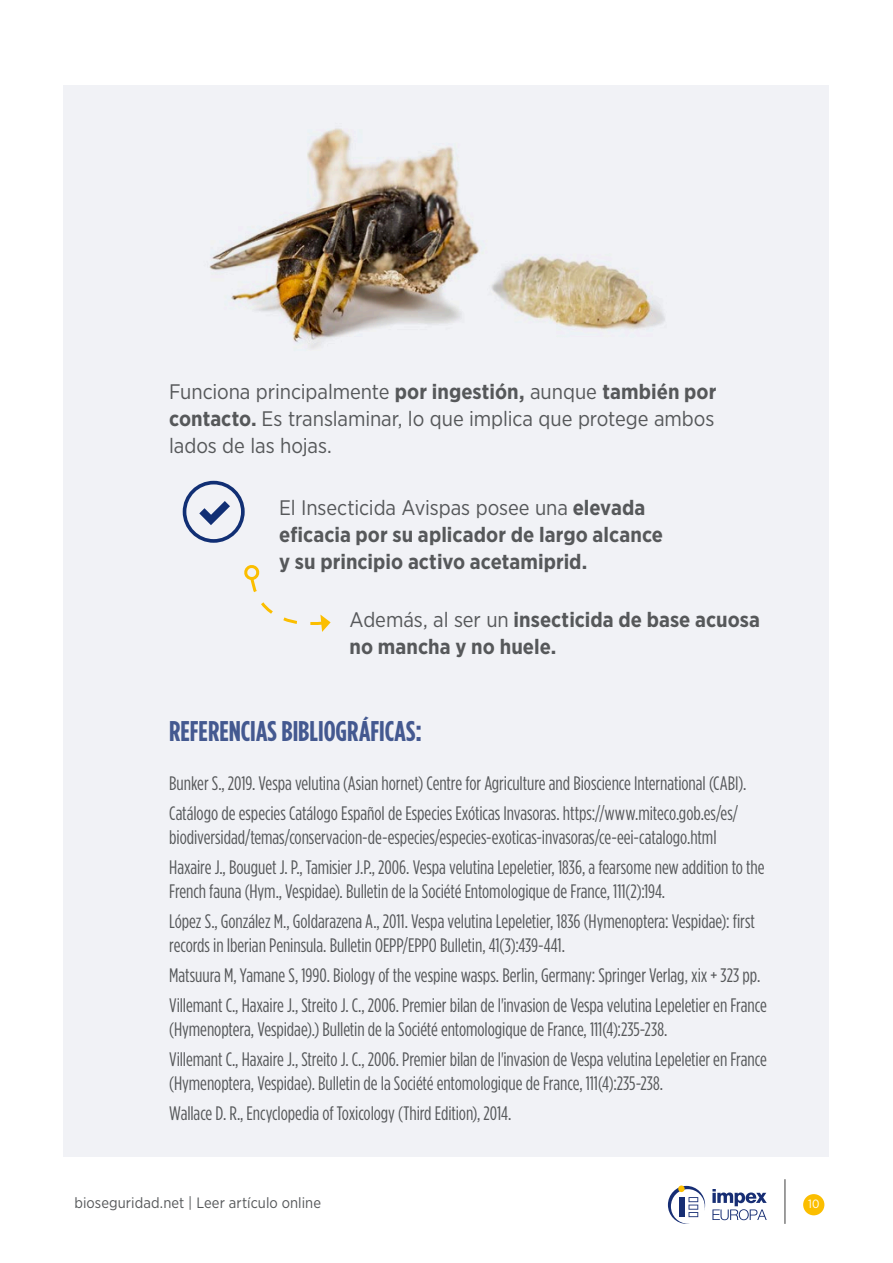
<style>
.page{position:relative;width:893px;height:1263px;background:#fff}
.page>*{position:absolute;margin:0;border:0;box-sizing:border-box;transform-origin:0 0}
.t1{font:700 28.5px "Gotham Condensed";color:#445990}
.Online_txt{font:700 21px/27px "Gotham Narrow";color:#56585a}
.Online_txt-2{font:21px/27px "Gotham Narrow";letter-spacing:-.005em;color:#56585a;text-align:justify}
.Online_txt-3{font:19.5px/24px "Gotham Condensed";letter-spacing:-.005em;color:#56585a}
.t2{font:15px "Gotham Narrow";letter-spacing:.005em;color:#56585a}
.t3{font:12px "Gotham Narrow";color:#fff}
.s1{font-weight:700}
.s2{font-weight:400}
</style>
<div class="page">
<div style="left:803px;top:1194px;width:21px;height:21px;background:#fbbe00;border-radius:50%"></div>
<hr style="left:784px;top:1179px;width:2px;height:45px;background:#7e7e7e">
<div style="left:64px;top:85px;width:765px;height:1071px;background:#f1f2f6"></div>
<svg style="left:668px;top:1186px;width:37px;height:38px"></svg>
<div style="left:678px;top:1185px;width:7px;height:7px;background:#fcbe00;border-radius:50%"></div>
<svg style="left:712px;top:1189px;width:55px;height:31px"></svg>
<svg style="left:183px;top:481px;width:62px;height:62px"></svg>
<svg style="left:244px;top:565px;width:87px;height:67px"></svg>
<img style="left:209px;top:128px;width:456px;height:221px">
<p class="Online_txt-2" style="left:169px;top:378px;width:549px">Funciona principalmente <span class="s1">por ingestión,</span> aunque <span class="s1">también por contacto.</span> Es translaminar, lo que implica que protege ambos lados de las hojas.</p>
<p class="Online_txt" style="left:279px;top:494px;width:385px"><span class="s2">El Insecticida Avispas posee una</span> elevada eficacia por su aplicador de largo alcance y su principio activo acetamiprid.</p>
<p class="Online_txt" style="left:350px;top:606px;width:412px"><span class="s2">Además, al ser un</span> insecticida de base acuosa no mancha y no huele.</p>
<p class="t1" style="left:169px;top:715px;width:254px">REFERENCIAS BIBLIOGRÁFICAS:</p>
<p class="Online_txt-3" style="left:169px;top:771px;width:578px">Bunker S., 2019. Vespa velutina (Asian hornet) Centre for Agriculture and Bioscience International (CABI).</p>
<p class="Online_txt-3" style="left:169px;top:801px;width:570px">Catálogo de especies Catálogo Español de Especies Exóticas Invasoras. https://www.miteco.gob.es/es/ biodiversidad/temas/conservacion-de-especies/especies-exoticas-invasoras/ce-eei-catalogo.html</p>
<p class="Online_txt-3" style="left:169px;top:855px;width:597px">Haxaire J., Bouguet J. P., Tamisier J.P., 2006. Vespa velutina Lepeletier, 1836, a fearsome new addition to the<br>French fauna (Hym., Vespidae). Bulletin de la Société Entomologique de France, 111(2):194.</p>
<p class="Online_txt-3" style="left:169px;top:909px;width:587px">López S., González M., Goldarazena A., 2011. Vespa velutina Lepeletier, 1836 (Hymenoptera: Vespidae): first records in Iberian Peninsula. Bulletin OEPP/EPPO Bulletin, 41(3):439-441.</p>
<p class="Online_txt-3" style="left:169px;top:963px;width:593px">Matsuura M, Yamane S, 1990. Biology of the vespine wasps. Berlin, Germany: Springer Verlag, xix + 323 pp.</p>
<p class="Online_txt-3" style="left:169px;top:993px;width:599px">Villemant C., Haxaire J., Streito J. C., 2006. Premier bilan de l'invasion de Vespa velutina Lepeletier en France (Hymenoptera, Vespidae).) Bulletin de la Société entomologique de France, 111(4):235-238.</p>
<p class="Online_txt-3" style="left:169px;top:1047px;width:599px">Villemant C., Haxaire J., Streito J. C., 2006. Premier bilan de l'invasion de Vespa velutina Lepeletier en France (Hymenoptera, Vespidae). Bulletin de la Société entomologique de France, 111(4):235-238.</p>
<p class="Online_txt-3" style="left:169px;top:1101px;width:344px">Wallace D. R., Encyclopedia of Toxicology (Third Edition), 2014.</p>
<p class="t2" style="left:74px;top:1193px;width:248px">bioseguridad.net | Leer artículo online</p>
<p class="t3" style="left:808px;top:1197px;width:13px">10</p>
</div>
